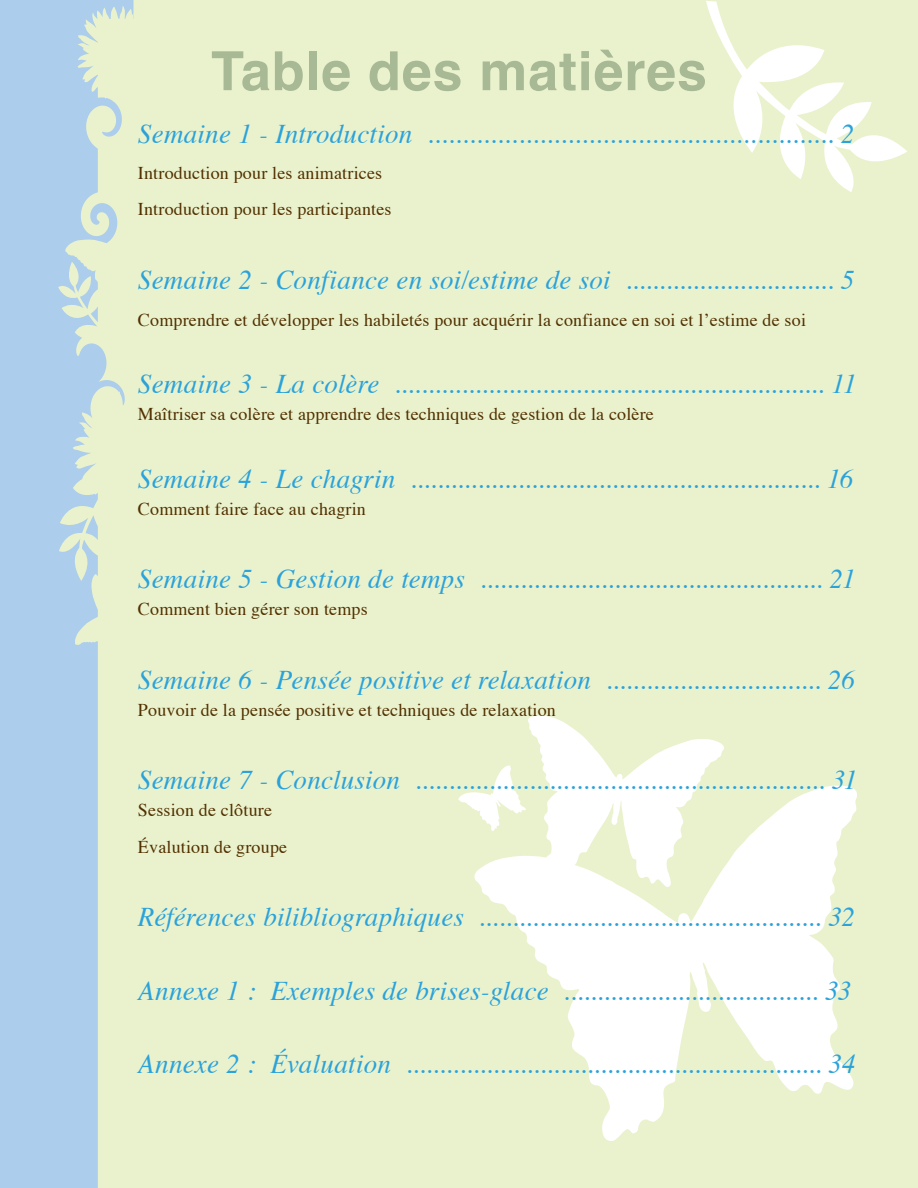
<style>
.page{position:relative;width:918px;height:1188px;background:#fff}
.page>*{position:absolute;margin:0;border:0;box-sizing:border-box;transform-origin:0 0}
.t1{font:700 54px "Helvetica";letter-spacing:.015em;color:#a8b995}
.t2{font:italic 27px "Times";letter-spacing:.01em;color:#2aa2db}
.t3{font:18px/36px "Times";letter-spacing:.01em;color:#513000}
</style>
<div class="page">
<div style="left:1px;top:0;width:917px;height:1188px;background:#eaf2cd"></div>
<svg style="left:706px;top:1px;width:201px;height:191px"></svg>
<svg style="left:482px;top:785px;width:375px;height:356px;fill:#fff"></svg>
<svg style="left:459px;top:716px;width:265px;height:173px"></svg>
<svg style="left:0;top:0;width:133px;height:1188px;fill:#accdeb"></svg>
<h1 class="t1" style="left:211px;top:49px;width:498px">Table des matières</h1>
<p class="t2" style="left:138px;top:123px;width:718px">Semaine 1 - Introduction .......................................................... 2</p>
<p class="t3" style="left:138px;top:157px;width:255px">Introduction pour les animatrices<br>Introduction pour les participantes</p>
<p class="t2" style="left:138px;top:268px;width:718px">Semaine 2 - Confiance en soi/estime de soi ............................... 5</p>
<p class="t3" style="left:138px;top:303px;width:670px">Comprendre et développer les habiletés pour acquérir la confiance en soi et l’estime de soi</p>
<p class="t2" style="left:138px;top:373px;width:720px">Semaine 3 - La colère ................................................................ 11</p>
<p class="t3" style="left:138px;top:398px;width:517px">Maîtriser sa colère et apprendre des techniques de gestion de la colère</p>
<p class="t2" style="left:138px;top:467px;width:717px">Semaine 4 - Le chagrin ............................................................. 16</p>
<p class="t3" style="left:138px;top:492px;width:229px">Comment faire face au chagrin</p>
<p class="t2" style="left:138px;top:568px;width:719px">Semaine 5 - Gestion de temps ................................................... 21</p>
<p class="t3" style="left:138px;top:592px;width:231px">Comment bien gérer son temps</p>
<p class="t2" style="left:138px;top:668px;width:719px">Semaine 6 - Pensée positive et relaxation ................................ 26</p>
<p class="t3" style="left:138px;top:693px;width:420px">Pouvoir de la pensée positive et techniques de relaxation</p>
<p class="t2" style="left:138px;top:769px;width:721px">Semaine 7 - Conclusion ............................................................. 31</p>
<p class="t3" style="left:138px;top:793px;width:151px;line-height:36.8px">Session de clôture<br>Évalution de groupe</p>
<p class="t2" style="left:138px;top:906px;width:719px">Références bilibliographiques ................................................... 32</p>
<p class="t2" style="left:138px;top:980px;width:715px">Annexe 1 : Exemples de brises-glace ...................................... 33</p>
<p class="t2" style="left:138px;top:1053px;width:719px">Annexe 2 : Évaluation .............................................................. 34</p>
</div>
